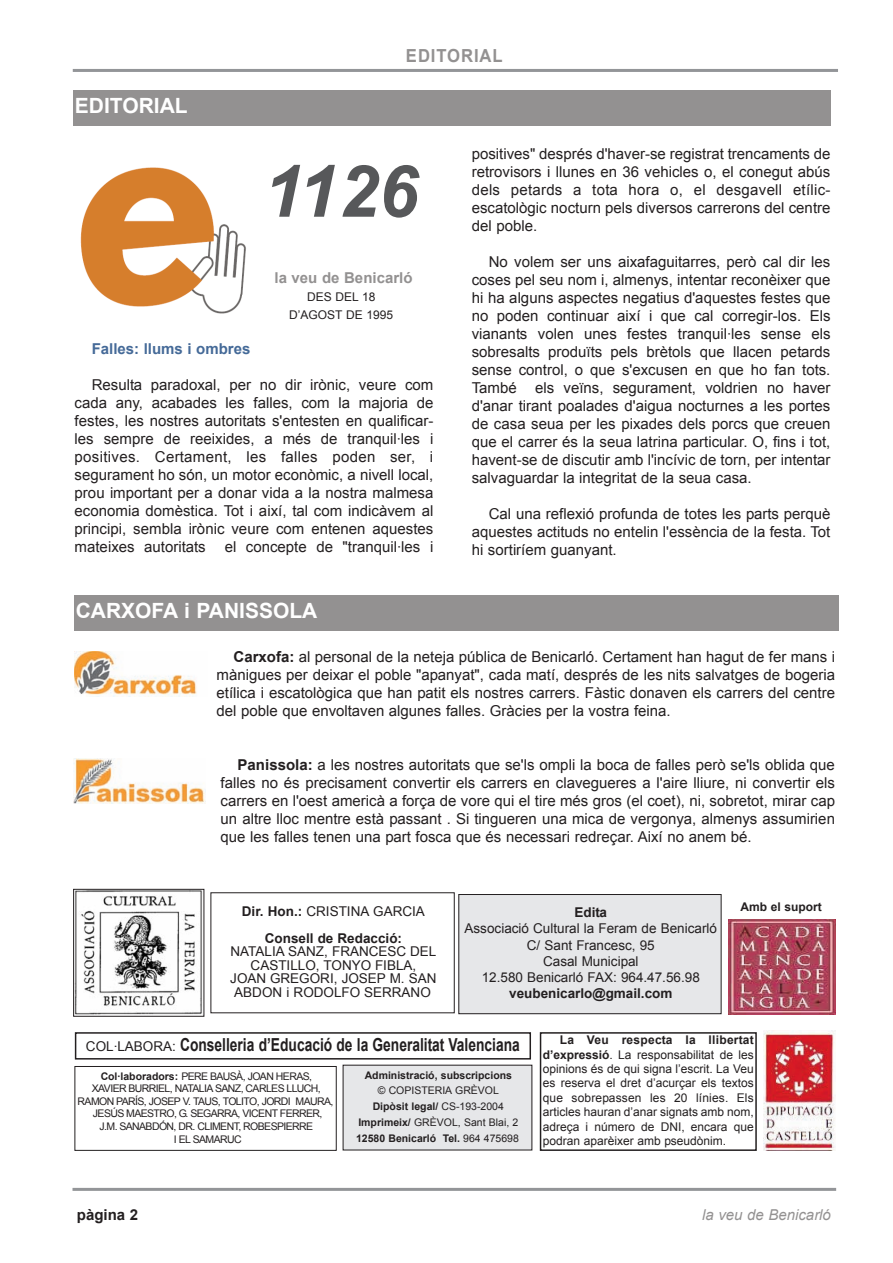
<style>
.page{position:relative;width:893px;height:1263px;background:#fff}
.page>*{position:absolute;margin:0;border:0;box-sizing:border-box;transform-origin:0 0}
.t1{font:italic 700 72px "Arial";color:#57585a}
.t2{font:700 21px "Arial";color:#fff}
.t3{font:700 18px "Arial";color:#231f20;scale:.77 1}
.t4{font:700 18px "Arial";letter-spacing:.055em;color:#939191;scale:.92 1}
.t5{font:15px/18px "Arial";color:#231f20;text-align:justify}
.t6{font:700 15px "Arial";color:#456a98}
.t7{font:italic 15px "Arial";color:#939191}
.t8{font:700 15px "Arial";color:#939191}
.t9{font:700 15px "Arial";color:#231f20}
.t10{font:13.5px/16.2px "Arial";color:#231f20;text-align:center}
.t11{font:700 13.5px/27px "Arial";color:#231f20;text-align:center}
.t12{font:12px/14.4px "Arial";color:#231f20;text-align:center}
.t13{font:700 12px "Arial";color:#231f20}
.t14{font:10.5px/12.6px "Arial";letter-spacing:-.055em;color:#231f20;text-align:center}
.t15{font:10.5px/15.9px "Arial";color:#231f20;text-align:center}
.t16{font:700 10.5px "Arial";color:#231f20}
.s1{font-weight:700}
.s2{font-weight:400}
.s3{font-weight:400;font-size:13.5px}
</style>
<div class="page">
<hr style="left:73px;top:1188px;width:763px;height:3px;background:#939598">
<hr style="left:73px;top:69px;width:765px;height:3px;background:#939598">
<div style="left:73px;top:90px;width:758px;height:35px;background:#939191"></div>
<img style="left:80px;top:167px;width:166px;height:147px">
<div style="left:459px;top:894px;width:262px;height:120px;background:#e6e7e9"></div>
<div style="left:458px;top:894px;width:263px;height:120px;border:1px solid #231f20"></div>
<img style="left:76px;top:891px;width:126px;height:123px">
<img style="left:728px;top:920px;width:107px;height:94px">
<div style="left:343px;top:1065px;width:189px;height:85px;background:#e6e7e9"></div>
<div style="left:75px;top:1066px;width:261px;height:84px;border:1px solid #231f20"></div>
<div style="left:540px;top:1032px;width:217px;height:119px;border:2px solid #231f20"></div>
<div style="left:75px;top:1032px;width:456px;height:27px;border:2px solid #231f20"></div>
<img style="left:763px;top:1030px;width:72px;height:120px">
<img style="left:75px;top:651px;width:122px;height:46px">
<div style="left:74px;top:595px;width:765px;height:36px;background:#939191"></div>
<img style="left:73px;top:759px;width:132px;height:45px">
<h2 class="t2" style="left:75px;top:94px;width:114px">EDITORIAL</h2>
<p class="t4" style="left:406px;top:45px;width:107px">EDITORIAL</p>
<h1 class="t1" style="left:263px;top:152px;width:156px">1126</h1>
<p class="t8" style="left:275px;top:269px;width:139px">la veu de Benicarló</p>
<p class="t12" style="left:289px;top:288px;width:105px;line-height:18px">DES DEL 18<br>D’AGOST DE 1995</p>
<p class="t6" style="left:92px;top:340px;width:160px">Falles: llums i ombres</p>
<p class="t5" style="left:75px;top:375px;width:360px;text-indent:17px">Resulta paradoxal, per no dir irònic, veure com cada any, acabades les falles, com la majoria de festes, les nostres autoritats s'entesten en qualificar&shy;les sempre de reeixides, a més de tranquil·les i positives. Certament, les falles poden ser, i segurament ho són, un motor econòmic, a nivell local, prou important per a donar vida a la nostra malmesa economia domèstica. Tot i així, tal com indicàvem al principi, sembla irònic veure com entenen aquestes mateixes autoritats</p>
<p class="t5" style="left:225px;top:537px;width:210px">el concepte de "tranquil·les i</p>
<h2 class="t2" style="left:76px;top:599px;width:243px">CARXOFA i PANISSOLA</h2>
<p class="t5" style="left:472px;top:144px;width:360px">positives" després d'haver-se registrat trencaments de retrovisors i llunes en 36 vehicles o, el conegut abús dels petards a tota hora o, el desgavell etílic&shy;escatològic nocturn pels diversos carrerons del centre del poble.</p>
<p class="t5" style="left:472px;top:252px;width:360px;text-indent:17px">No volem ser uns aixafaguitarres, però cal dir les coses pel seu nom i, almenys, intentar reconèixer que hi ha alguns aspectes negatius d'aquestes festes que no poden continuar així i que cal corregir-los. Els vianants volen unes festes tranquil·les sense els sobresalts produïts pels brètols que llacen petards sense control, o que s'excusen en que ho fan tots.<br>També els veïns, segurament, voldrien no haver d'anar tirant poalades d'aigua nocturnes a les portes de casa seua per les pixades dels porcs que creuen que el carrer és la seua latrina particular. O, fins i tot, havent-se de discutir amb l'incívic de torn, per intentar salvaguardar la integritat de la seua casa.</p>
<p class="t5" style="left:472px;top:504px;width:360px;text-indent:17px">Cal una reflexió profunda de totes les parts perquè aquestes actituds no entelin l'essència de la festa. Tot hi sortiríem guanyant.</p>
<p class="t5" style="left:216px;top:648px;width:620px;text-indent:17px"><span class="s1">Carxofa:</span> al personal de la neteja pública de Benicarló. Certament han hagut de fer mans i mànigues per deixar el poble "apanyat", cada matí, després de les nits salvatges de bogeria etílica i escatològica que han patit els nostres carrers. Fàstic donaven els carrers del centre del poble que envoltaven algunes falles. Gràcies per la vostra feina.</p>
<p class="t5" style="left:221px;top:756px;width:616px;text-indent:17px"><span class="s1">Panissola:</span> a les nostres autoritats que se'ls ompli la boca de falles però se'ls oblida que falles no és precisament convertir els carrers en clavegueres a l'aire lliure, ni convertir els carrers en l'oest americà a força de vore qui el tire més gros (el coet), ni, sobretot, mirar cap un altre lloc mentre està passant . Si tingueren una mica de vergonya, almenys assumirien que les falles tenen una part fosca que és necessari redreçar. Així no anem bé.</p>
<p class="t11" style="left:242px;top:897px;width:185px">Dir. Hon.: <span class="s2">CRISTINA GARCIA<br></span>Consell de Redacció:</p>
<p class="t10" style="left:230px;top:945px;width:208px;line-height:13.5px">NATALIA SANZ, FRANCESC DEL<br>CASTILLO, TONYO FIBLA,<br>JOAN GREGORI, JOSEP M. SAN<br>ABDON i RODOLFO SERRANO</p>
<p class="t11" style="left:574px;top:899px;width:34px">Edita</p>
<p class="t10" style="left:465px;top:920px;width:254px">Associació Cultural la Feram de Benicarló<br>C/ Sant Francesc, 95<br>Casal Municipal<br>12.580 Benicarló FAX: 964.47.56.98</p>
<p class="t11" style="left:509px;top:980px;width:165px">veubenicarlo@gmail.com</p>
<p class="t13" style="left:740px;top:900px;width:83px">Amb el suport</p>
<p class="t3" style="left:86px;top:1034px;width:565px"><span class="s3">COL·LABORA:</span> Conselleria d’Educació de la Generalitat Valenciana</p>
<p class="t14" style="left:78px;top:1070px;width:257px"><span class="s1">Col·laboradors:</span> PERE BAUSÀ, JOAN HERAS,<br>XAVIER BURRIEL, NATALIA SANZ, CARLES LLUCH, RAMON PARÍS, JOSEP V. TAUS, TOLITO, JORDI MAURA, JESÚS MAESTRO, G. SEGARRA, VICENT FERRER,<br>J.M. SANABDÓN, DR. CLIMENT, ROBESPIERRE<br>I EL SAMARUC</p>
<p class="t16" style="left:365px;top:1069px;width:149px">Administració, subscripcions</p>
<p class="t15" style="left:356px;top:1083px;width:164px">© COPISTERIA GRÈVOL<br><span class="s1">Dipòsit legal/</span> CS-193-2004<br><span class="s1">Imprimeix/</span> GRÈVOL, Sant Blai, 2<br><span class="s1">12580 Benicarló Tel.</span> 964 475698</p>
<p class="t12" style="left:543px;top:1033px;width:212px;text-align:justify;text-indent:17px"><span class="s1">La Veu respecta la llibertat d’expressió</span>. La responsabilitat de les opinions és de qui signa l’escrit. La Veu es reserva el dret d’acurçar els textos que sobrepassen les 20 línies. Els articles hauran d’anar signats amb nom, adreça i número de DNI, encara que podran aparèixer amb pseudònim.</p>
<p class="t9" style="left:77px;top:1207px;width:63px">pàgina 2</p>
<p class="t7" style="left:702px;top:1207px;width:130px">la veu de Benicarló</p>
</div>
